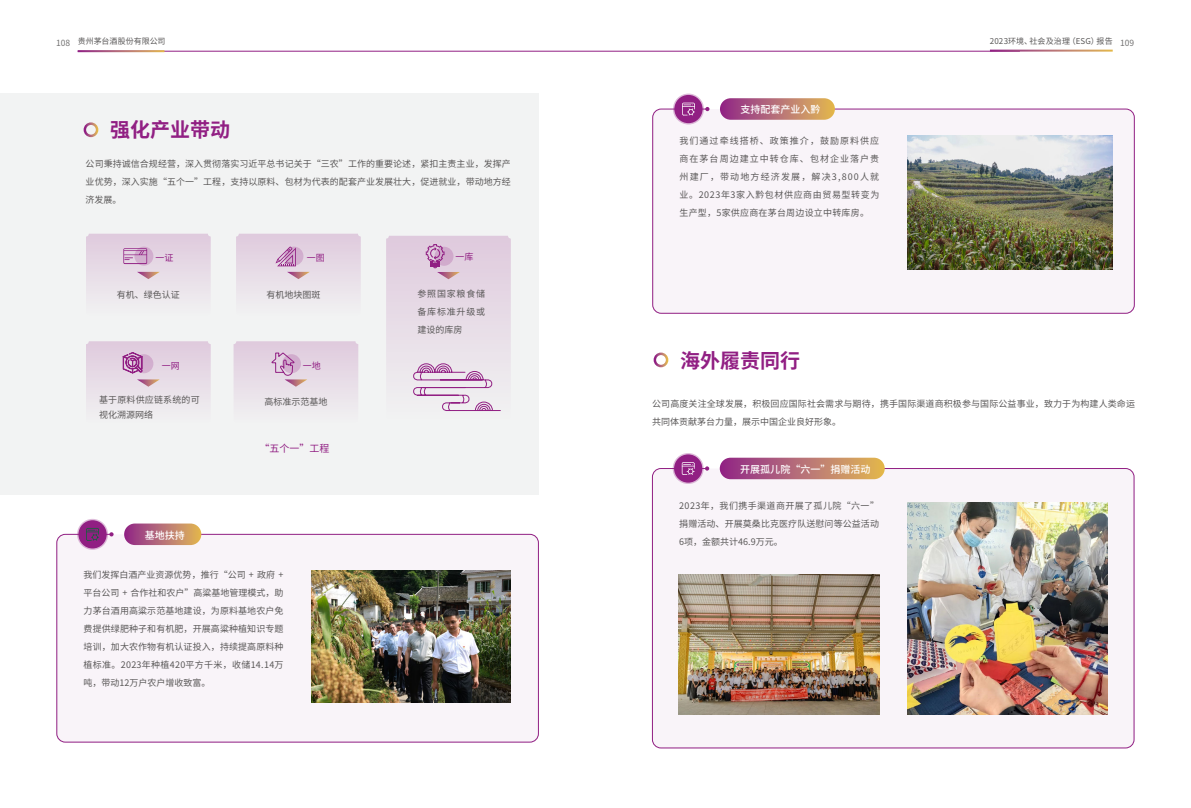
<style>
.page{position:relative;width:1191px;height:808px;background:#fff}
.page>*{position:absolute;margin:0;border:0;box-sizing:border-box;transform-origin:0 0}
.t1{font:700 20px "Source Han Sans CN";color:#911f83}
.t2{font:500 10px "Source Han Sans CN";color:#fff}
.t3{font:10px "Source Han Sans CN";color:#911f83}
.t4{font:9px/18px "Source Han Sans CN";letter-spacing:.01em;color:#595757;text-align:justify}
.t5{font:9px "Source Han Sans CN";color:#911f83}
.t6{font:8px "Source Han Sans CN";letter-spacing:.01em;color:#595757}
.s1{font-size:8.5px;color:#727171}
</style>
<div class="page">
<hr style="left:78px;top:51px;width:942px;height:1px;background:#911f83">
<hr style="left:990px;top:50px;width:122px;height:2px;background:#fff">
<hr style="left:78px;top:50px;width:86px;height:2px;background:#fff">
<div style="left:0;top:94px;width:539px;height:401px;background:#f2f3f3"></div>
<div style="left:86px;top:341px;width:125px;height:84px;background:linear-gradient(to bottom,#dec9dd,#f1f2f2);border-radius:3px"></div>
<div style="left:233px;top:341px;width:125px;height:84px;background:linear-gradient(to bottom,#dfc9dd,#f1f2f2);border-radius:3px"></div>
<div style="left:386px;top:236px;width:125px;height:187px;background:linear-gradient(to bottom,#dfcadd,#f2f3f3);border-radius:3px"></div>
<div style="left:236px;top:234px;width:125px;height:83px;background:linear-gradient(to bottom,#dfc9dd,#f1f2f2);border-radius:3px"></div>
<div style="left:84px;top:122px;width:14px;height:15px;border:2px solid #fff;border-radius:50%"></div>
<div style="left:56px;top:534px;width:483px;height:209px;background:#f9f4f9;border-radius:9px"></div>
<div style="left:56px;top:534px;width:483px;height:209px;border:1px solid #911f83;border-radius:9px"></div>
<svg style="left:77px;top:519px;width:31px;height:31px"></svg>
<svg style="left:109px;top:532px;width:5px;height:4px"></svg>
<div style="left:78px;top:520px;width:29px;height:28px;background:#911f83;border-radius:50%"></div>
<svg style="left:86px;top:528px;width:13px;height:13px"></svg>
<div style="left:124px;top:523px;width:77px;height:22px;background:linear-gradient(to right,#912a8f,#e0b759);border-radius:11px"></div>
<img style="left:312px;top:570px;width:199px;height:133px">
<svg style="left:275px;top:246px;width:21px;height:20px"></svg>
<div style="left:86px;top:234px;width:125px;height:83px;background:linear-gradient(to bottom,#dfcadd,#f1f2f2);border-radius:3px"></div>
<svg style="left:134px;top:247px;width:19px;height:19px"></svg>
<svg style="left:123px;top:248px;width:24px;height:16px"></svg>
<svg style="left:137px;top:272px;width:23px;height:7px"></svg>
<svg style="left:426px;top:244px;width:34px;height:35px"></svg>
<svg style="left:284px;top:247px;width:19px;height:19px"></svg>
<svg style="left:287px;top:272px;width:23px;height:7px"></svg>
<svg style="left:123px;top:352px;width:37px;height:35px"></svg>
<svg style="left:271px;top:352px;width:36px;height:35px"></svg>
<svg style="left:413px;top:363px;width:88px;height:48px"></svg>
<div style="left:652px;top:109px;width:482px;height:205px;background:#f9f4f9;border-radius:9px"></div>
<div style="left:652px;top:109px;width:482px;height:205px;border:1px solid #911f83;border-radius:9px"></div>
<img style="left:907px;top:136px;width:205px;height:134px">
<svg style="left:673px;top:94px;width:31px;height:31px"></svg>
<svg style="left:705px;top:107px;width:4px;height:4px"></svg>
<div style="left:674px;top:95px;width:28px;height:28px;background:#911f83;border-radius:50%"></div>
<svg style="left:682px;top:103px;width:13px;height:12px"></svg>
<div style="left:720px;top:98px;width:115px;height:22px;background:linear-gradient(to right,#90288e,#e1b958);border-radius:11px"></div>
<div style="left:653px;top:353px;width:15px;height:14px;border:2px solid #fff;border-radius:50%"></div>
<div style="left:652px;top:468px;width:482px;height:280px;background:#f9f4f9;border-radius:9px"></div>
<svg style="left:672px;top:453px;width:31px;height:31px"></svg>
<svg style="left:705px;top:466px;width:4px;height:5px"></svg>
<div style="left:674px;top:454px;width:28px;height:29px;background:#911f83;border-radius:50%"></div>
<svg style="left:682px;top:462px;width:12px;height:13px"></svg>
<div style="left:720px;top:458px;width:164px;height:21px;background:linear-gradient(to right,#8f278e,#e1b858);border-radius:11px"></div>
<img style="left:678px;top:574px;width:201px;height:140px">
<img style="left:907px;top:502px;width:200px;height:212px">
<p class="t6" style="left:56px;top:37px;width:111px"><span class="s1">108</span> 贵州茅台酒股份有限公司</p>
<p class="t6" style="left:990px;top:37px;width:146px">2023环境、社会及治理（ESG）报告 <span class="s1">109</span></p>
<h1 class="t1" style="left:110px;top:120px;width:121px">强化产业带动</h1>
<p class="t4" style="left:86px;top:155px;width:427px">公司秉持诚信合规经营，深入贯彻落实习近平总书记关于“三农”工作的重要论述，紧扣主责主业，发挥产业优势，深入实施“五个一”工程，支持以原料、包材为代表的配套产业发展壮大，促进就业，带动地方经济发展。</p>
<p class="t5" style="left:155px;top:253px;width:19px">一证</p>
<p class="t4" style="left:117px;top:286px;width:65px">有机、绿色认证</p>
<p class="t5" style="left:307px;top:253px;width:19px">一图</p>
<p class="t5" style="left:455px;top:252px;width:19px">一库</p>
<p class="t4" style="left:267px;top:286px;width:55px">有机地块图斑</p>
<p class="t4" style="left:417px;top:285px;width:69px">参照国家粮食储备库标准升级或建设的库房</p>
<p class="t5" style="left:162px;top:360px;width:19px">一网</p>
<p class="t5" style="left:303px;top:360px;width:19px">一地</p>
<p class="t4" style="left:99px;top:390px;width:102px">基于原料供应链系统的可</p>
<p class="t4" style="left:264px;top:393px;width:64px">高标准示范基地</p>
<p class="t4" style="left:99px;top:405px;width:55px">视化溯源网络</p>
<p class="t2" style="left:145px;top:529px;width:41px">基地扶持</p>
<p class="t3" style="left:259px;top:443px;width:72px">“五个一”工程</p>
<p class="t4" style="left:84px;top:566px;width:201px">我们发挥白酒产业资源优势，推行“公司 + 政府 +平台公司 + 合作社和农户”高粱基地管理模式，助力茅台酒用高粱示范基地建设，为原料基地农户免费提供绿肥种子和有机肥，开展高粱种植知识专题培训，加大农作物有机认证投入，持续提高原料种植标准。2023年种植420平方千米，收储14.14万吨，带动12万户农户增收致富。</p>
<p class="t2" style="left:740px;top:104px;width:81px">支持配套产业入黔</p>
<p class="t4" style="left:679px;top:132px;width:201px">我们通过牵线搭桥、政策推介，鼓励原料供应商在茅台周边建立中转仓库、包材企业落户贵州建厂，带动地方经济发展，解决3,800人就业。2023年3家入黔包材供应商由贸易型转变为生产型，5家供应商在茅台周边设立中转库房。</p>
<h1 class="t1" style="left:680px;top:350px;width:121px">海外履责同行</h1>
<p class="t4" style="left:652px;top:395px;width:484px">公司高度关注全球发展，积极回应国际社会需求与期待，携手国际渠道商积极参与国际公益事业，致力于为构建人类命运共同体贡献茅台力量，展示中国企业良好形象。</p>
<p class="t2" style="left:740px;top:463px;width:131px">开展孤儿院“六一”捐赠活动</p>
<p class="t4" style="left:679px;top:497px;width:201px">2023年，我们携手渠道商开展了孤儿院“六一”捐赠活动、开展莫桑比克医疗队送慰问等公益活动6项，金额共计46.9万元。</p>
</div>
